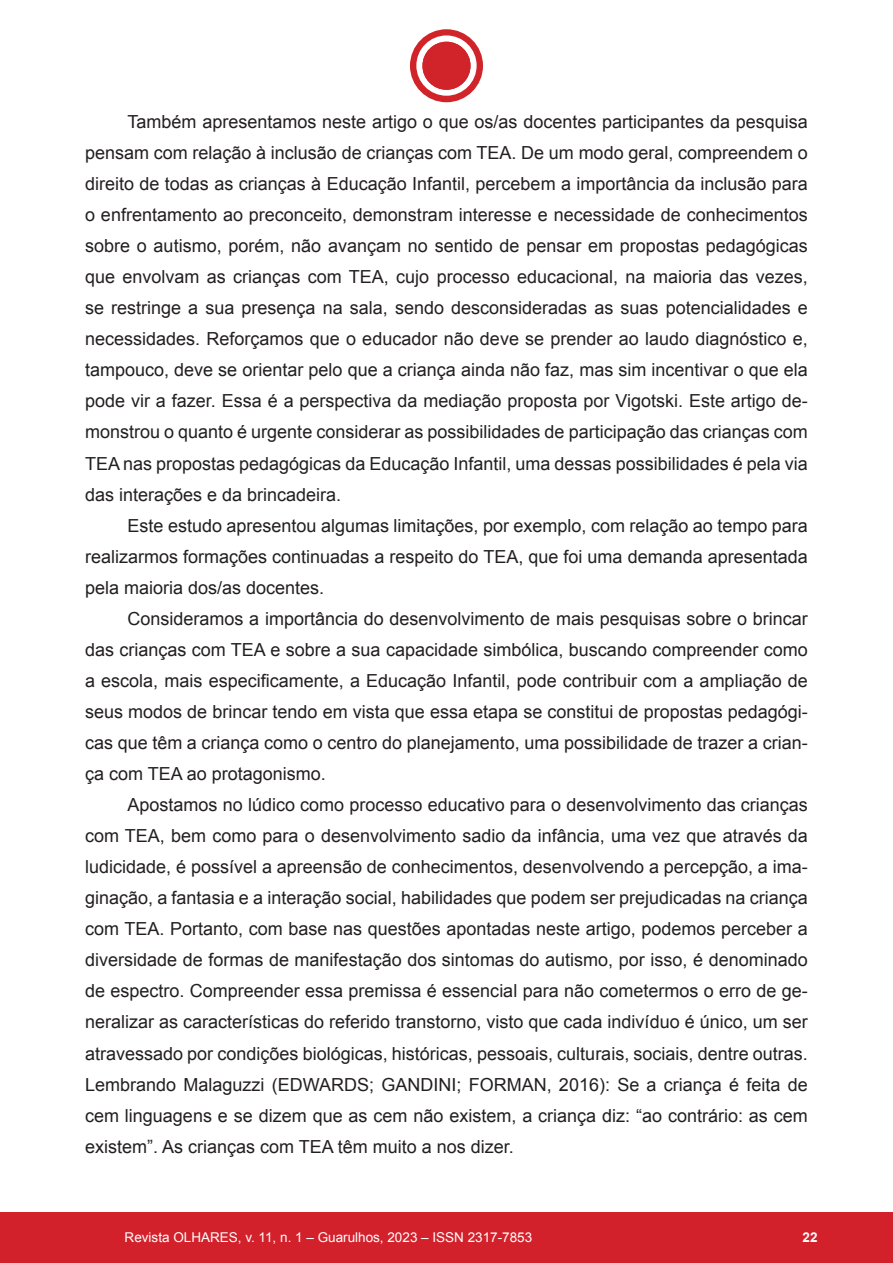
<style>
.page{position:relative;width:893px;height:1263px;background:#fff}
.page>*{position:absolute;margin:0;border:0;box-sizing:border-box;transform-origin:0 0}
._02_Texto{font:18px/31px "Arial";color:#231f20;text-align:justify}
.t1{font:13.5px "Arial";color:#fff}
.t2{font:700 13.5px "Arial";color:#fff}
</style>
<div class="page">
<div style="left:0;top:1212px;width:893px;height:51px;background:#d3212b"></div>
<div style="left:410px;top:29px;width:73px;height:73px;background:#d1232a;border-radius:50%"></div>
<svg style="left:416px;top:35px;width:61px;height:61px"></svg>
<div style="left:422px;top:42px;width:48px;height:48px;background:#d1232a;border-radius:50%"></div>
<p class="_02_Texto" style="left:85px;top:106px;width:724px;text-indent:43px">Também apresentamos neste artigo o que os/as docentes participantes da pesquisa pensam com relação à inclusão de crianças com TEA. De um modo geral, compreendem o direito de todas as crianças à Educação Infantil, percebem a importância da inclusão para o enfrentamento ao preconceito, demonstram interesse e necessidade de conhecimentos sobre o autismo, porém, não avançam no sentido de pensar em propostas pedagógicas que envolvam as crianças com TEA, cujo processo educacional, na maioria das vezes, se restringe a sua presença na sala, sendo desconsideradas as suas potencialidades e necessidades. Reforçamos que o educador não deve se prender ao laudo diagnóstico e, tampouco, deve se orientar pelo que a criança ainda não faz, mas sim incentivar o que ela pode vir a fazer. Essa é a perspectiva da mediação proposta por Vigotski. Este artigo de&shy;monstrou o quanto é urgente considerar as possibilidades de participação das crianças com TEA nas propostas pedagógicas da Educação Infantil, uma dessas possibilidades é pela via das interações e da brincadeira.</p>
<p class="_02_Texto" style="left:85px;top:510px;width:724px;text-indent:43px">Este estudo apresentou algumas limitações, por exemplo, com relação ao tempo para realizarmos formações continuadas a respeito do TEA, que foi uma demanda apresentada pela maioria dos/as docentes.</p>
<p class="_02_Texto" style="left:85px;top:603px;width:724px;text-indent:43px">Consideramos a importância do desenvolvimento de mais pesquisas sobre o brincar das crianças com TEA e sobre a sua capacidade simbólica, buscando compreender como a escola, mais especificamente, a Educação Infantil, pode contribuir com a ampliação de seus modos de brincar tendo em vista que essa etapa se constitui de propostas pedagógi&shy;cas que têm a criança como o centro do planejamento, uma possibilidade de trazer a crian&shy;ça com TEA ao protagonismo.</p>
<p class="_02_Texto" style="left:85px;top:789px;width:724px;text-indent:43px">Apostamos no lúdico como processo educativo para o desenvolvimento das crianças com TEA, bem como para o desenvolvimento sadio da infância, uma vez que através da ludicidade, é possível a apreensão de conhecimentos, desenvolvendo a percepção, a ima&shy;ginação, a fantasia e a interação social, habilidades que podem ser prejudicadas na criança com TEA. Portanto, com base nas questões apontadas neste artigo, podemos perceber a diversidade de formas de manifestação dos sintomas do autismo, por isso, é denominado de espectro. Compreender essa premissa é essencial para não cometermos o erro de ge&shy;neralizar as características do referido transtorno, visto que cada indivíduo é único, um ser atravessado por condições biológicas, históricas, pessoais, culturais, sociais, dentre outras.<br>Lembrando Malaguzzi (EDWARDS; GANDINI; FORMAN, 2016): Se a criança é feita de cem linguagens e se dizem que as cem não existem, a criança diz: “ao contrário: as cem existem”. As crianças com TEA têm muito a nos dizer.</p>
<p class="t1" style="left:125px;top:1229px;width:409px">Revista OLHARES, v. 11, n. 1 – Guarulhos, 2023 – ISSN 2317-7853</p>
<p class="t2" style="left:802px;top:1228px;width:17px">22</p>
</div>
